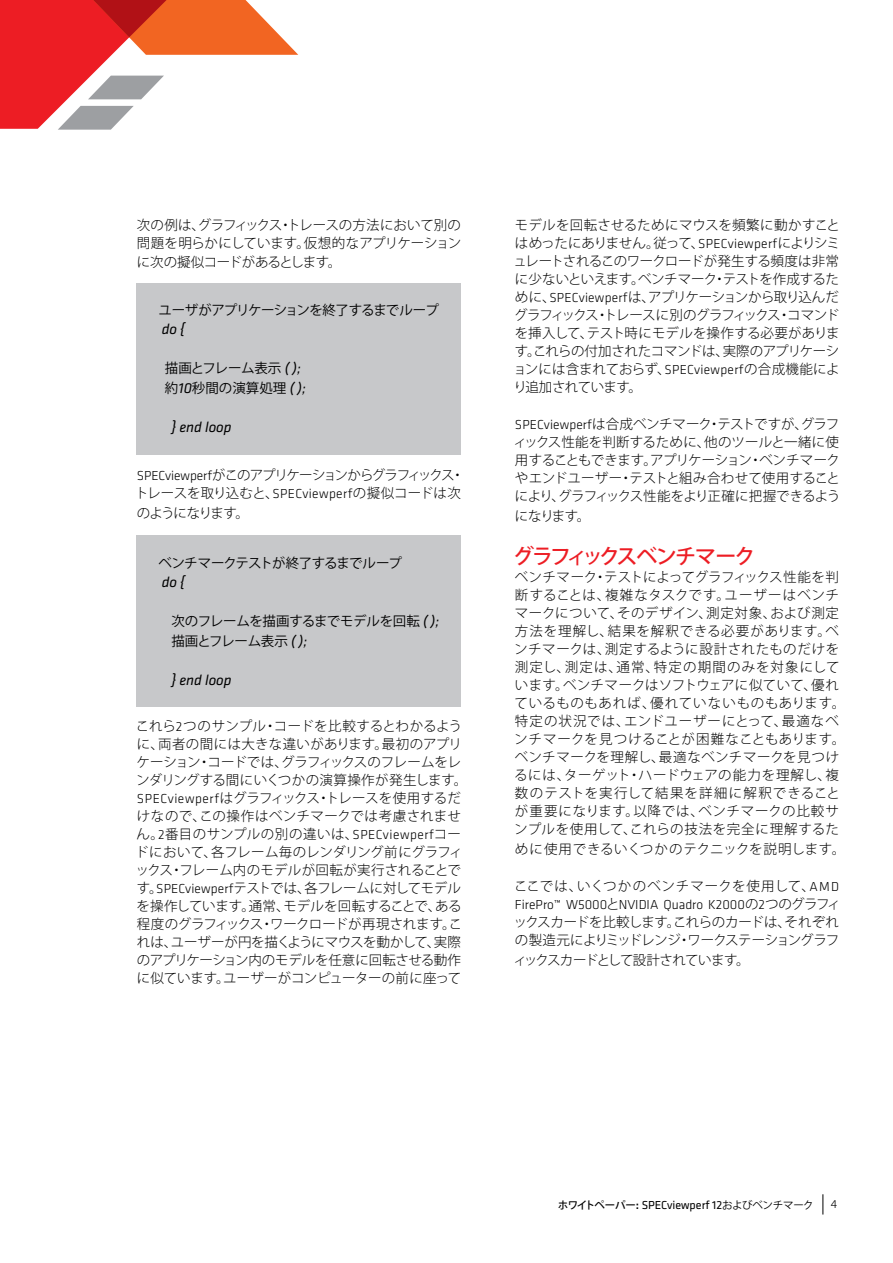
<style>
.page{position:relative;width:893px;height:1263px;background:#fff}
.page>*{position:absolute;margin:0;border:0;box-sizing:border-box;transform-origin:0 0}
.t1{font:500 21px "Koz Go Pr 6 N";letter-spacing:-.095em;color:#ed1d24}
.t2{font:italic 15px "Klavika";color:#000}
.t3{font:300 13.5px/18px "Koz Go Pr 6 N";color:#000}
.t4{font:300 13.5px/18px "Koz Go Pr 6 N";letter-spacing:.045em;color:#000}
.t5{font:300 13.5px/18px "Koz Go Pr 6 N";letter-spacing:-.075em;color:#000}
.t6{font:13.5px/19.5px "Koz Go Pr 6 N";letter-spacing:-.03em;color:#000}
.t7{font:300 13.5px/18px "Koz Go Pr 6 N";letter-spacing:-.03em;color:#000}
.t8{font:300 13.5px "Klavika";color:#000}
.t9{font:13.5px/19.5px "Koz Go Pr 6 N";color:#000}
.t10{font:300 13.5px "Koz Go Pr 6 N";letter-spacing:.04em;color:#000}
.t11{font:300 13.5px "Koz Go Pr 6 N";letter-spacing:-.05em;color:#000}
.t12{font:13.5px "Koz Go Pr 6 N";letter-spacing:-.055em;color:#000}
.t13{font:300 13.5px "Koz Go Pr 6 N";letter-spacing:-.035em;color:#000}
.t14{font:300 13.5px "Koz Go Pr 6 N";letter-spacing:-.09em;color:#000}
.t15{font:12px "Klavika";color:#000}
.t16{font:300 12px "Klavika";color:#000}
.s1{font-family:"Klavika";font-style:italic;font-size:15px}
.s2{font-family:"Klavika"}
.s3{font-family:"Koz Go Pr 6 N"}
.s4{font-family:"Koz Go Pr 6 N";font-weight:500;font-size:10.5px}
.s5{font-weight:500}
.s6{font-family:"Koz Go Pr 6 N";font-size:10.5px}
</style>
<div class="page">
<svg style="left:822px;top:1194px;width:1px;height:20px"></svg>
<svg style="left:0;top:0;width:298px;height:130px"></svg>
<div style="left:137px;top:283px;width:324px;height:172px;background:#c7c8ca"></div>
<div style="left:137px;top:535px;width:324px;height:172px;background:#c7c8ca"></div>
<p class="t3" style="left:137px;top:216px;width:326px">次の例は、グラフィックス・トレースの方法において別の問題を明らかにしています。仮想的なアプリケーション</p>
<p class="t13" style="left:137px;top:255px;width:206px">に次の擬似コードがあるとします。</p>
<p class="t6" style="left:158px;top:300px;width:282px">ユーザがアプリケーションを終了するまでループ</p>
<p class="t2" style="left:162px;top:321px;width:25px">do {</p>
<p class="t9" style="left:165px;top:359px;width:142px">描画とフレーム表示 <span class="s1">( );</span>約<span class="s1">10</span>秒間の演算処理 <span class="s1">( );</span></p>
<p class="t2" style="left:171px;top:419px;width:62px">} end loop</p>
<p class="t5" style="left:135px;top:466px;width:331px"><span class="s2">SPECviewperf</span>がこのアプリケーションからグラフィックス・トレースを取り込むと、<span class="s2">SPECviewperf</span>の擬似コードは次</p>
<p class="t14" style="left:137px;top:505px;width:113px">のようになります。</p>
<p class="t12" style="left:159px;top:555px;width:245px">ベンチマークテストが終了するまでループ</p>
<p class="t2" style="left:162px;top:574px;width:25px">do {</p>
<p class="t6" style="left:171px;top:612px;width:269px">次のフレームを描画するまでモデルを回転 <span class="s1">( );</span>描画とフレーム表示 <span class="s1">( );</span></p>
<p class="t2" style="left:171px;top:671px;width:62px">} end loop</p>
<p class="t3" style="left:135px;top:717px;width:334px">これら<span class="s2">2</span>つのサンプル・コードを比較するとわかるように、両者の間には大きな違いがあります。最初のアプリケーション・コードでは、グラフィックスのフレームをレンダリングする間にいくつかの演算操作が発生します。<br><span class="s2">SPECviewperf</span>はグラフィックス・トレースを使用するだけなので、この操作はベンチマークでは考慮されません。<span class="s2">2</span>番目のサンプルの別の違いは、<span class="s2">SPECviewperf</span>コードにおいて、各フレーム毎のレンダリング前にグラフィックス・フレーム内のモデルが回転が実行されることです。<span class="s2">SPECviewperf</span>テストでは、各フレームに対してモデルを操作しています。通常、モデルを回転することで、ある程度のグラフィックス・ワークロードが再現されます。これは、ユーザーが円を描くようにマウスを動かして、実際のアプリケーション内のモデルを任意に回転させる動作に似ています。ユーザーがコンピューターの前に座って</p>
<p class="t3" style="left:513px;top:216px;width:328px;text-align:justify">モデルを回転させるためにマウスを頻繁に動かすことはめったにありません。従って、<span class="s2">SPECviewperf</span>によりシミュレートされるこのワークロードが発生する頻度は非常に少ないといえます。ベンチマーク・テストを作成するために、<span class="s2">SPECviewperf</span>は、アプリケーションから取り込んだグラフィックス・トレースに別のグラフィックス・コマンドを挿入して、テスト時にモデルを操作する必要があります。これらの付加されたコマンドは、実際のアプリケーションには含まれておらず、<span class="s2">SPECviewperf</span>の合成機能により追加されています。</p>
<p class="t3" style="left:513px;top:415px;width:328px;text-align:justify"><span class="s2">SPECviewperf</span>は合成ベンチマーク・テストですが、グラフィックス性能を判断するために、他のツールと一緒に使用することもできます。アプリケーション・ベンチマークやエンドユーザー・テストと組み合わせて使用することにより、グラフィックス性能をより正確に把握できるよう</p>
<p class="t3" style="left:515px;top:507px;width:77px">になります。</p>
<h1 class="t1" style="left:513px;top:545px;width:244px">グラフィックスベンチマーク</h1>
<p class="t4" style="left:514px;top:568px;width:333px">ベンチマーク・テストによってグラフィックス性能を判断することは、複雑なタスクです。ユーザーはベンチマークについて、そのデザイン、測定対象、および測定方法を理解し、結果を解釈できる必要があります。ベンチマークは、測定するように設計されたものだけを測定し、測定は、通常、特定の期間のみを対象にしています。ベンチマークはソフトウェアに似ていて、優れているものもあれば、優れていないものもあります。特定の状況では、エンドユーザーにとって、最適なベンチマークを見つけることが困難なこともあります。ベンチマークを理解し、最適なベンチマークを見つけるには、ターゲット・ハードウェアの能力を理解し、複数のテストを実行して結果を詳細に解釈できることが重要になります。以降では、ベンチマークの比較サンプルを使用して、これらの技法を完全に理解するた</p>
<p class="t10" style="left:515px;top:841px;width:332px">めに使用できるいくつかのテクニックを説明します。</p>
<p class="t4" style="left:514px;top:877px;width:326px">ここでは、いくつかのベンチマークを使用して、<span class="s2">AMD</span></p>
<p class="t8" style="left:515px;top:897px;width:327px">FirePro™ W5000<span class="s3">と</span>NVIDIA Quadro K2000<span class="s3">の</span>2<span class="s3">つのグラフィ</span></p>
<p class="t7" style="left:514px;top:913px;width:327px">ックスカードを比較します。これらのカードは、それぞれの製造元によりミッドレンジ・ワークステーショングラフ</p>
<p class="t11" style="left:513px;top:952px;width:238px">ィックスカードとして設計されています。</p>
<p class="t15" style="left:558px;top:1197px;width:257px"><span class="s4">ホワイトペーパー</span><span class="s5">:</span> SPECviewperf 12<span class="s6">およびベンチマーク</span></p>
<p class="t16" style="left:831px;top:1197px;width:8px">4</p>
</div>
